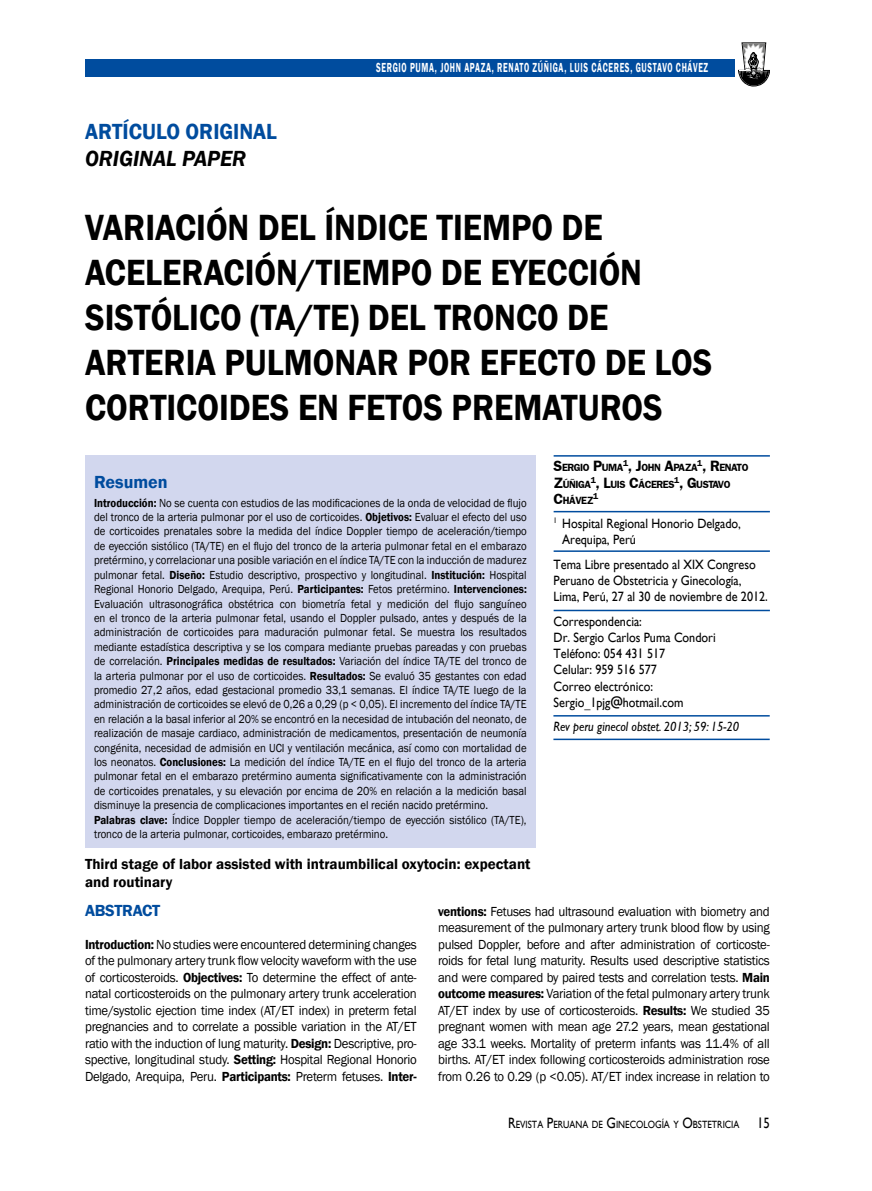
<style>
.page{position:relative;width:872px;height:1191px;background:#fff}
.page>*{position:absolute;margin:0;border:0;box-sizing:border-box;transform-origin:0 0}
.t1{font:600 37.5px "Franklin Gothic";color:#000;scale:.9 1}
.t2{font:600 22.5px "Franklin Gothic";color:#004c9e;scale:.95 1}
.t3{font:italic 600 22.5px "Franklin Gothic";color:#000;scale:.95 1}
.t4{font:600 18px "Franklin Gothic";color:#004c9e}
.t5{font:600 16.5px "Franklin Gothic";color:#004c9e}
.t6{font:600 15px/18px "Franklin Gothic";color:#000}
.t7{font:13.5px/16.5px "Franklin Gothic";letter-spacing:-.02em;color:#000;text-align:justify;scale:.95 1}
.t8{font:13.5px/16.2px "Gill Sans";color:#000;scale:.9 1}
.t9{font:600 13.5px "Franklin Gothic";letter-spacing:.08em;color:#fff;scale:.6 1}
.t10{font:italic 13.5px "Gill Sans";color:#000;scale:.9 1}
.t11{font:12px/14.4px "Franklin Gothic";color:#000;scale:.9 1}
.t12{font:700 10.5px/16.5px "Frankfurt Gothic";letter-spacing:-.045em;color:#000}
.t13{font:10.5px "Gill Sans";color:#000;scale:.85 1}
.t14{font:700 8.7px "Frankfurt Gothic";color:#000}
.s1{font-weight:600}
.s2{font-size:15px}
</style>
<div class="page">
<div style="left:85px;top:60px;width:649px;height:17px;background:#004c9e"></div>
<svg style="left:738px;top:43px;width:32px;height:43px"></svg>
<div style="left:85px;top:455px;width:450px;height:392px;background:#d2d7ee"></div>
<hr style="left:553px;top:455px;width:217px;height:1px;background:#004c9e">
<hr style="left:553px;top:511px;width:217px;height:1px;background:#004c9e">
<hr style="left:553px;top:610px;width:217px;height:1px;background:#004c9e">
<hr style="left:553px;top:738px;width:216px;height:2px;background:#004c9e">
<hr style="left:553px;top:715px;width:216px;height:1px;background:#004c9e">
<hr style="left:553px;top:550px;width:217px;height:2px;background:#004c9e">
<h2 class="t2" style="left:85px;top:118px;width:204px">ARTÍCULO ORIGINAL</h2>
<h2 class="t3" style="left:85px;top:144px;width:171px">ORIGINAL PAPER</h2>
<p class="t9" style="left:376px;top:59px;width:555px">Sergio Puma, John Apaza, Renato Zúñiga, Luis Cáceres, Gustavo Chávez</p>
<h1 class="t1" style="left:85px;top:204px;width:35px">Variaci</h1>
<h1 class="t1" style="left:206px;top:204px;width:151px">ón del índic</h1>
<h1 class="t1" style="left:409px;top:204px;width:217px">e tiempo de</h1>
<h1 class="t1" style="left:85px;top:249px;width:128px">ac eleraci</h1>
<h1 class="t1" style="left:254px;top:249px;width:427px">ón/ti empo de eyección</h1>
<h1 class="t1" style="left:85px;top:294px;width:117px">sistólico</h1>
<h1 class="t1" style="left:250px;top:294px;width:229px">(TA/TE) del tronco</h1>
<h1 class="t1" style="left:567px;top:294px;width:47px">de</h1>
<h1 class="t1" style="left:85px;top:339px;width:278px">arteria pulmonar</h1>
<h1 class="t1" style="left:407px;top:339px;width:24px">por</h1>
<h1 class="t1" style="left:480px;top:339px;width:86px">efecto</h1>
<h1 class="t1" style="left:605px;top:339px;width:121px">de los</h1>
<h1 class="t1" style="left:85px;top:384px;width:22px">corticoid</h1>
<h1 class="t1" style="left:251px;top:384px;width:348px">es en fetos pr ematuro</h1>
<h1 class="t1" style="left:643px;top:384px;width:23px">s</h1>
<h3 class="t4" style="left:94px;top:471px;width:75px">Resumen</h3>
<p class="t11" style="left:94px;top:496px;width:482px"><span class="s1">Introducción:</span> No se cuenta con estudios de las modificaciones de la onda de velocidad de flujo del tronco de la arteria pulmonar por el uso de corticoides. <span class="s1">Objetivos:</span> Evaluar el efecto del uso de corticoides prenatales sobre la medida del índice Doppler tiempo de aceleración/tiempo de eyección sistólico (TA/TE) en el flujo del tronco de la arteria pulmonar fetal en el embarazo pretérmino, y correlacionar una posible variación en el índice TA/TE con la inducción de madurez pulmonar fetal. <span class="s1">Diseño:</span> Estudio descriptivo, prospectivo y longitudinal. <span class="s1">Institución:</span> Hospital Regional Honorio Delgado, Arequipa, Perú. <span class="s1">Participantes:</span> Fetos pretérmino. <span class="s1">Intervenciones:<br></span>Evaluación ultrasonográfica obstétrica con biometría fetal y medición del flujo sanguíneo en el tronco de la arteria pulmonar fetal, usando el Doppler pulsado, antes y después de la administración de corticoides para maduración pulmonar fetal. Se muestra los resultados mediante estadística descriptiva y se los compara mediante pruebas pareadas y con pruebas de correlación. <span class="s1">Principales medidas de resultados:</span> Variación del índice TA/TE del tronco de la arteria pulmonar por el uso de corticoides. <span class="s1">Resultados:</span> Se evaluó 35 gestantes con edad promedio 27,2 años, edad gestacional promedio 33,1 semanas. El índice TA/TE luego de la administración de corticoides se elevó de 0,26 a 0,29 (p &lt; 0,05). El incremento del índice TA/TE en relación a la basal inferior al 20% se encontró en la necesidad de intubación del neonato, de realización de masaje cardiaco, administración de medicamentos, presentación de neumonía congénita, necesidad de admisión en UCI y ventilación mecánica, así como con mortalidad de los neonatos. <span class="s1">Conclusiones:</span> La medición del índice TA/TE en el flujo del tronco de la arteria pulmonar fetal en el embarazo pretérmino aumenta significativamente con la administración de corticoides prenatales, y su elevación por encima de 20% en relación a la medición basal disminuye la presencia de complicaciones importantes en el recién nacido pretérmino.<br><span class="s1">Palabras clave:</span> Índice Doppler tiempo de aceleración/tiempo de eyección sistólico (TA/TE), tronco de la arteria pulmonar, corticoides, embarazo pretérmino.</p>
<p class="t6" style="left:85px;top:855px;width:447px">Third stage of labor assisted with intraumbilical oxytocin: expectant and routinary</p>
<p class="t12" style="left:553px;top:459px;width:196px"><span class="s2">S</span>ERGIO <span class="s2">P</span>UMA<sup>1</sup><span class="s2">, J</span>OHN <span class="s2">A</span>PAZA<sup>1</sup><span class="s2">, R</span>ENATO<br><span class="s2">Z</span>ÚÑIGA<sup>1</sup><span class="s2">, L</span>UIS <span class="s2">C</span>ÁCERES<sup>1</sup><span class="s2">, G</span>USTAVO<br><span class="s2">C</span>HÁVEZ</p>
<p class="t14" style="left:593px;top:491px;width:7px">1</p>
<p class="t8" style="left:562px;top:515px;width:200px;text-indent:-8px"><sup>1</sup> Hospital Regional Honorio Delgado,<br>Arequipa, Perú</p>
<p class="t8" style="left:553px;top:556px;width:240px">Tema Libre presentado al XIX Congreso<br>Peruano de Obstetricia y Ginecología,<br>Lima, Perú, 27 al 30 de noviembre de 2012.</p>
<p class="t8" style="left:553px;top:613px;width:182px">Correspondencia:<br>Dr. Sergio Carlos Puma Condori<br>Teléfono: 054 431 517<br>Celular: 959 516 577<br>Correo electrónico:<br>Sergio_1pjg@hotmail.com</p>
<p class="t10" style="left:553px;top:719px;width:208px">Rev peru ginecol obstet. 2013; 59: 15-20</p>
<h3 class="t5" style="left:85px;top:900px;width:37px">Abstract</h3>
<p class="t7" style="left:85px;top:936px;width:351px"><span class="s1">Introduction:</span> No studies were encountered determining changes of the pulmonary artery trunk flow velocity waveform with the use of corticosteroids. <span class="s1">Objectives:</span> To determine the effect of ante&shy;natal corticosteroids on the pulmonary artery trunk acceleration time/systolic ejection time index (AT/ET index) in preterm fetal pregnancies and to correlate a possible variation in the AT/ET ratio with the induction of lung maturity. <span class="s1">Design:</span> Descriptive, pro&shy;spective, longitudinal study. <span class="s1">Setting:</span> Hospital Regional Honorio Delgado, Arequipa, Peru. <span class="s1">Participants:</span> Preterm fetuses. <span class="s1">Inter-</span></p>
<p class="t7" style="left:438px;top:903px;width:351px"><span class="s1">ventions:</span> Fetuses had ultrasound evaluation with biometry and measurement of the pulmonary artery trunk blood flow by using pulsed Doppler, before and after administration of corticoste&shy;roids for fetal lung maturity. Results used descriptive statistics and were compared by paired tests and correlation tests. <span class="s1">Main outcome measures:</span> Variation of the fetal pulmonary artery trunk AT/ET index by use of corticosteroids. <span class="s1">Results:</span> We studied 35 pregnant women with mean age 27.2 years, mean gestational age 33.1 weeks. Mortality of preterm infants was 11.4% of all births. AT/ET index following corticosteroids administration rose from 0.26 to 0.29 (p &lt;0.05). AT/ET index increase in relation to</p>
<p class="t13" style="left:508px;top:1118px;width:309px"><span class="s2">R</span>EVISTA <span class="s2">P</span>ERUANA DE <span class="s2">G</span>INECOLOGÍA Y <span class="s2">O</span>BSTETRICIA <span class="s2">15</span></p>
</div>
